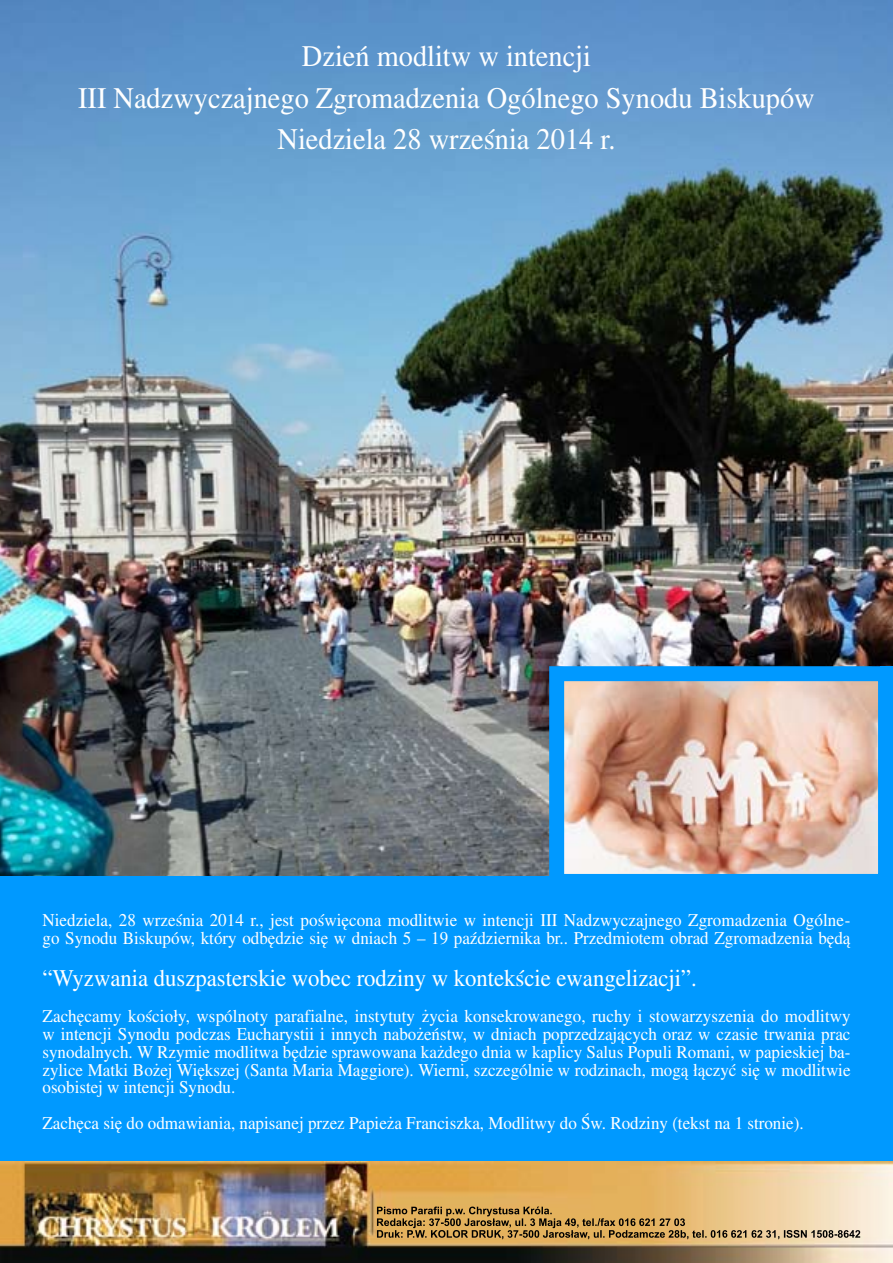
<style>
.page{position:relative;width:893px;height:1263px;background:#fff}
.page>*{position:absolute;margin:0;border:0;box-sizing:border-box;transform-origin:0 0}
.t1{font:29.85px/41.8px "Toronto";color:#fff;text-align:center;scale:.95 1}
.t2{font:23.85px "Toronto";color:#fff;scale:.95 1}
.t3{font:18px/18px "Toronto";color:#fff;scale:.95 1}
</style>
<div class="page">
<img style="left:0;top:0;width:893px;height:876px">
<img style="left:565px;top:682px;width:312px;height:191px">
<div style="left:549px;top:666px;width:344px;height:223px;border:15px solid #09f"></div>
<div style="left:0;top:876px;width:893px;height:303px;background:#09f"></div>
<img style="left:0;top:1161px;width:893px;height:102px">
<svg style="left:377px;top:1206px;width:483px;height:33px;background:#c19e64"></svg>
<div style="left:880px;top:666px;width:13px;height:320px;background:#09f"></div>
<h1 class="t1" style="left:78px;top:35px;width:777px">Dzień modlitw w intencji<br>III Nadzwyczajnego Zgromadzenia Ogólnego Synodu Biskupów<br>Niedziela 28 września 2014 r.</h1>
<p class="t3" style="left:43px;top:911px;width:852px">Niedziela, 28 września 2014 r., jest poświęcona modlitwie w intencji III Nadzwyczajnego Zgromadzenia Ogólne&shy;go Synodu Biskupów, który odbędzie się w dniach 5 – 19 października br.. Przedmiotem obrad Zgromadzenia będą</p>
<h2 class="t2" style="left:43px;top:964px;width:690px">“Wyzwania duszpasterskie wobec rodziny w kontekście ewangelizacji”.</h2>
<p class="t3" style="left:43px;top:1007px;width:852px;text-align:justify">Zachęcamy kościoły, wspólnoty parafialne, instytuty życia konsekrowanego, ruchy i stowarzyszenia do modlitwy w intencji Synodu podczas Eucharystii i innych nabożeństw, w dniach poprzedzających oraz w czasie trwania prac synodalnych. W Rzymie modlitwa będzie sprawowana każdego dnia w kaplicy Salus Populi Romani, w papieskiej ba&shy;zylice Matki Bożej Większej (Santa Maria Maggiore). Wierni, szczególnie w rodzinach, mogą łączyć się w modlitwie osobistej w intencji Synodu.</p>
<p class="t3" style="left:43px;top:1114px;width:803px">Zachęca się do odmawiania, napisanej przez Papieża Franciszka, Modlitwy do Św. Rodziny (tekst na 1 stronie).</p>
</div>
